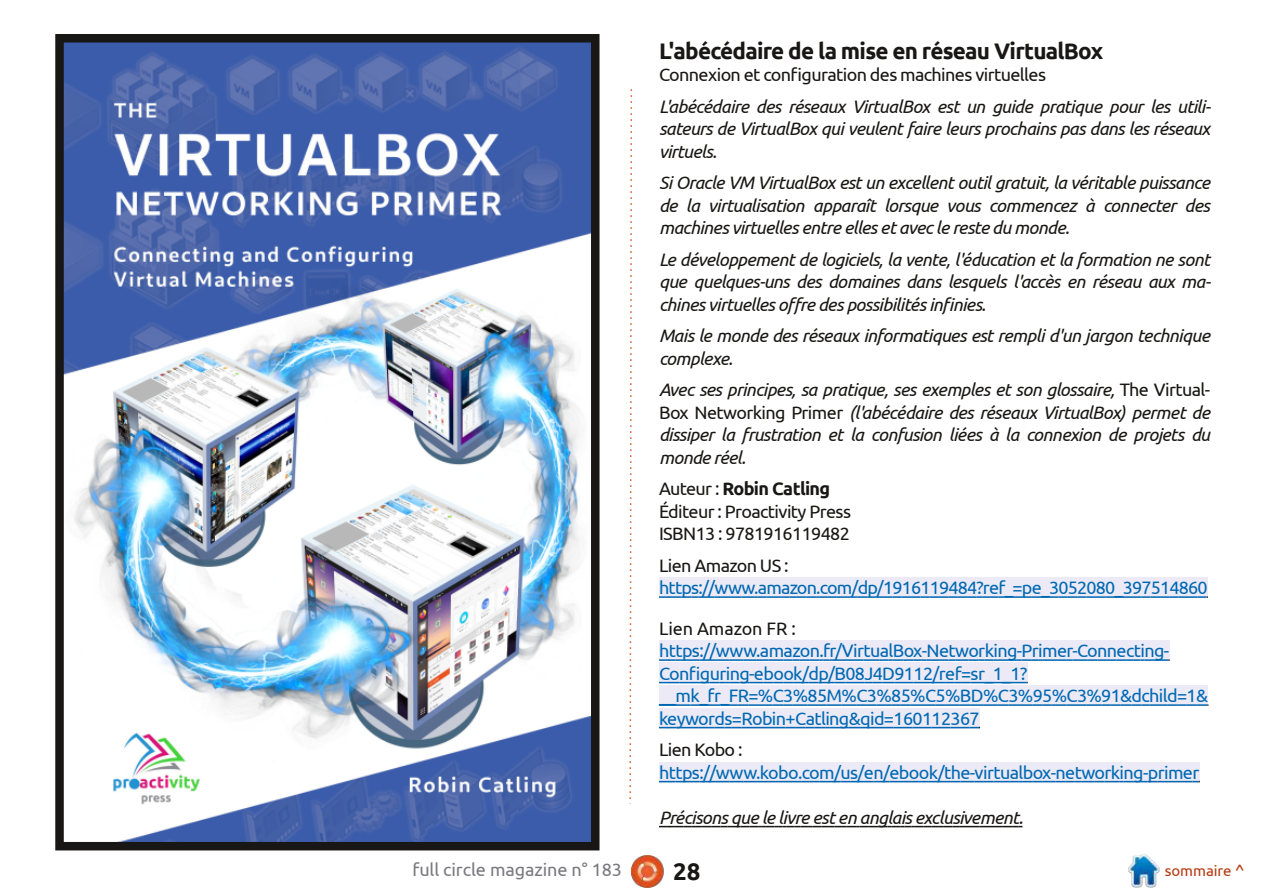
<style>
.page{position:relative;width:1263px;height:893px;background:#fff}
.page>*{position:absolute;margin:0;border:0;box-sizing:border-box;transform-origin:0 0}
.t1{font:700 24px "Ubuntu";color:#181715}
.t2{font:700 22.5px "Ubuntu";letter-spacing:-.035em;color:#181715}
.t3{font:italic 18px/22.5px "Ubuntu";letter-spacing:-.035em;color:#181715;text-align:justify}
.t4{font:18px/22.5px "Ubuntu";letter-spacing:-.035em;color:#0068b2}
.t5{font:18px/22.5px "Ubuntu";letter-spacing:-.035em;color:#181715}
.t6{font:18px "Ubuntu";letter-spacing:-.005em;color:#79797f}
.t7{font:18px "Ubuntu";letter-spacing:-.005em;color:#181715}
.t8{font:15px "Ubuntu";letter-spacing:-.005em;color:#b53a10}
.s1{font-style:normal}
.s2{font-weight:700}
.s3{font-size:16.5px}
</style>
<div class="page">
<img style="left:631px;top:855px;width:33px;height:33px">
<img style="left:1128px;top:855px;width:32px;height:32px">
<svg style="left:629px;top:89px;width:4px;height:715px"></svg>
<img style="left:65px;top:44px;width:524px;height:796px">
<div style="left:55px;top:34px;width:544px;height:816px;border:9px solid #181715"></div>
<svg style="left:659px;top:577px;width:549px;height:206px"></svg>
<svg style="left:659px;top:826px;width:363px;height:1px"></svg>
<p class="t2" style="left:659px;top:38px;width:446px">L'abécédaire de la mise en réseau VirtualBox</p>
<p class="t5" style="left:659px;top:63px;width:388px">Connexion et configuration des machines virtuelles</p>
<p class="t3" style="left:659px;top:95px;width:553px">L'abécédaire des réseaux VirtualBox est un guide pratique pour les utili&shy;sateurs de VirtualBox qui veulent faire leurs prochains pas dans les réseaux virtuels.</p>
<p class="t3" style="left:659px;top:171px;width:552px">Si Oracle VM VirtualBox est un excellent outil gratuit, la véritable puissance de la virtualisation apparaît lorsque vous commencez à connecter des machines virtuelles entre elles et avec le reste du monde.</p>
<p class="t3" style="left:659px;top:248px;width:553px">Le développement de logiciels, la vente, l'éducation et la formation ne sont que quelques-uns des domaines dans lesquels l'accès en réseau aux ma&shy;chines virtuelles offre des possibilités infinies.</p>
<p class="t3" style="left:659px;top:324px;width:552px">Mais le monde des réseaux informatiques est rempli d'un jargon technique complexe.</p>
<p class="t3" style="left:659px;top:378px;width:553px">Avec ses principes, sa pratique, ses exemples et son glossaire, <span class="s1">The Virtual-Box Networking Primer</span> (l'abécédaire des réseaux VirtualBox) permet de dissiper la frustration et la confusion liées à la connexion de projets du monde réel.</p>
<p class="t5" style="left:659px;top:477px;width:193px">Auteur : <span class="s2">Robin Catling<br></span>Éditeur : Proactivity Press<br>ISBN13 : 9781916119482</p>
<p class="t5" style="left:659px;top:554px;width:131px">Lien Amazon US :</p>
<p class="t4" style="left:659px;top:576px;width:550px">https://www.amazon.com/dp/1916119484?ref_=pe_3052080_397514860</p>
<p class="t7" style="left:659px;top:618px;width:138px">Lien Amazon FR :</p>
<p class="t4" style="left:659px;top:639px;width:551px">https://www.amazon.fr/VirtualBox-Networking-Primer-Connecting-Configuring-ebook/dp/B08J4D9112/ref=sr_1_1? __mk_fr_FR=%C3%85M%C3%85%C5%BD%C3%95%C3%91&amp;dchild=1&amp; keywords=Robin+Catling&amp;qid=160112367</p>
<p class="t5" style="left:659px;top:738px;width:85px">Lien Kobo :</p>
<p class="t4" style="left:659px;top:761px;width:542px">https://www.kobo.com/us/en/ebook/the-virtualbox-networking-primer</p>
<p class="t3" style="left:659px;top:806px;width:366px">Précisons que le livre est en anglais exclusivement.</p>
<p class="t6" style="left:412px;top:859px;width:211px">full circle magazine n° 183</p>
<h1 class="t1" style="left:673px;top:857px;width:29px">28</h1>
<p class="t8" style="left:1165px;top:862px;width:81px">sommaire <span class="s3">^</span></p>
</div>
